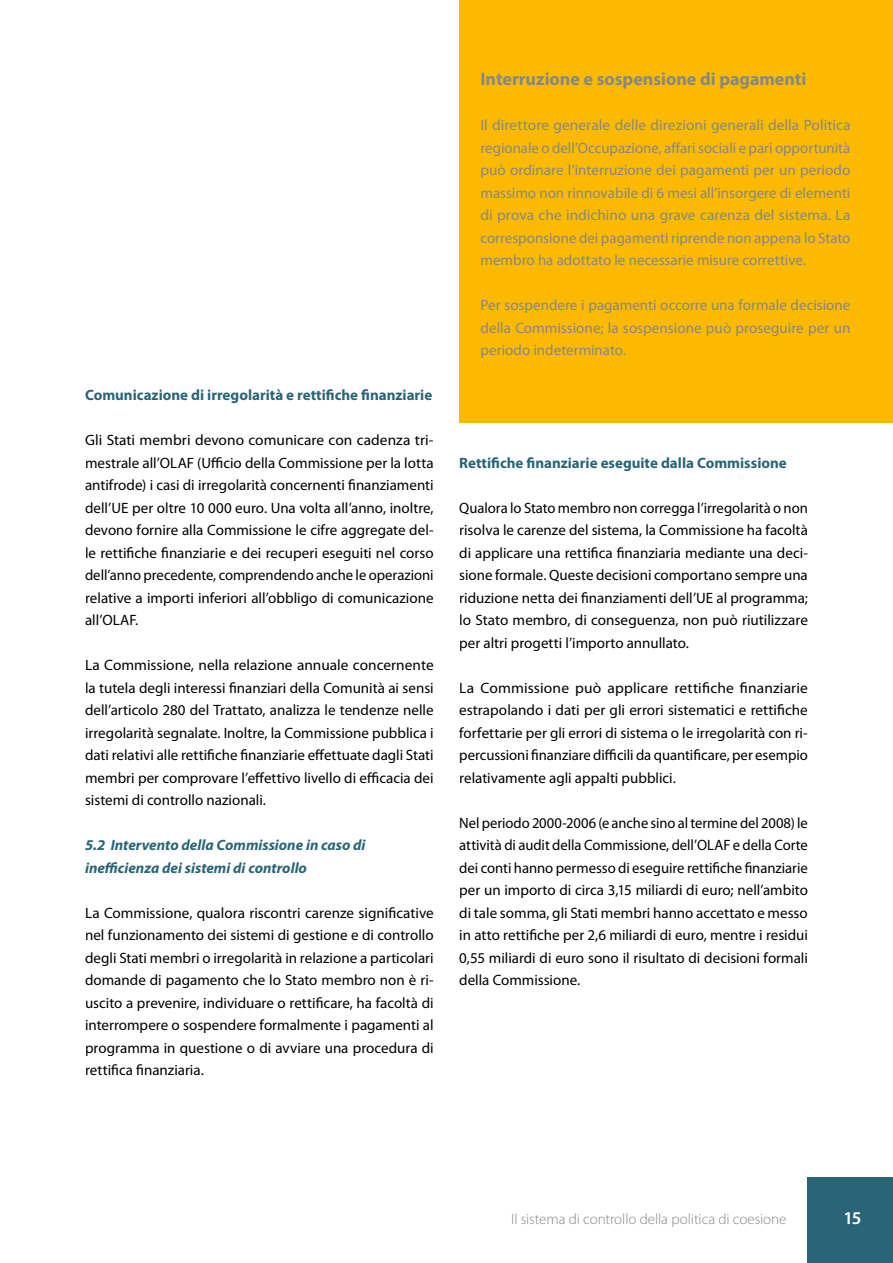
<style>
.page{position:relative;width:893px;height:1263px;background:#fff}
.page>*{position:absolute;margin:0;border:0;box-sizing:border-box;transform-origin:0 0}
.t1{font:700 18px "Myriad Pro";color:#878786}
.t2{font:600 18px "Myriad Pro";color:#fff}
.t3{font:15px/22.5px "Myriad Pro";color:#000;text-align:justify}
.t4{font:15px/22.5px "Myriad Pro";color:#878786;text-align:justify}
.t5{font:700 15px "Myriad Pro";color:#296576}
.t6{font:italic 700 15px/22.5px "Myriad Pro";color:#296576}
.t7{font:300 15px "Myriad Pro";letter-spacing:-.005em;color:#878786}
</style>
<div class="page">
<div style="left:459px;top:0;width:434px;height:423px;background:#fbba00"></div>
<div style="left:808px;top:1178px;width:85px;height:85px;background:#296576"></div>
<p class="t5" style="left:85px;top:387px;width:349px">Comunicazione di irregolarità e rettifiche finanziarie</p>
<p class="t3" style="left:85px;top:429px;width:350px">Gli Stati membri devono comunicare con cadenza tri&shy;mestrale all’OLAF (Ufficio della Commissione per la lotta antifrode) i casi di irregolarità concernenti finanziamenti dell’UE per oltre 10 000 euro. Una volta all’anno, inoltre, devono fornire alla Commissione le cifre aggregate del&shy;le rettifiche finanziarie e dei recuperi eseguiti nel corso dell’anno precedente, comprendendo anche le operazioni relative a importi inferiori all’obbligo di comunicazione all’OLAF.</p>
<p class="t3" style="left:85px;top:654px;width:350px">La Commissione, nella relazione annuale concernente la tutela degli interessi finanziari della Comunità ai sensi dell’articolo 280 del Trattato, analizza le tendenze nelle irregolarità segnalate. Inoltre, la Commissione pubblica i dati relativi alle rettifiche finanziarie effettuate dagli Stati membri per comprovare l’effettivo livello di efficacia dei sistemi di controllo nazionali.</p>
<p class="t6" style="left:85px;top:834px;width:282px">5.2 Intervento della Commissione in caso di inefficienza dei sistemi di controllo</p>
<p class="t3" style="left:85px;top:902px;width:350px">La Commissione, qualora riscontri carenze significative nel funzionamento dei sistemi di gestione e di controllo degli Stati membri o irregolarità in relazione a particolari domande di pagamento che lo Stato membro non è ri&shy;uscito a prevenire, individuare o rettificare, ha facoltà di interrompere o sospendere formalmente i pagamenti al programma in questione o di avviare una procedura di rettifica finanziaria.</p>
<p class="t1" style="left:480px;top:69px;width:327px">Interruzione e sospensione di pagamenti</p>
<p class="t4" style="left:480px;top:114px;width:371px">Il direttore generale delle direzioni generali della Politica regionale o dell’Occupazione, affari sociali e pari opportunità può ordinare l’interruzione dei pagamenti per un periodo massimo non rinnovabile di 6 mesi all’insorgere di elementi di prova che indichino una grave carenza del sistema. La corresponsione dei pagamenti riprende non appena lo Stato membro ha adottato le necessarie misure correttive.</p>
<p class="t4" style="left:480px;top:294px;width:371px">Per sospendere i pagamenti occorre una formale decisione della Commissione; la sospensione può proseguire per un periodo indeterminato.</p>
<p class="t5" style="left:459px;top:454px;width:329px">Rettifiche finanziarie eseguite dalla Commissione</p>
<p class="t3" style="left:459px;top:497px;width:350px">Qualora lo Stato membro non corregga l’irregolarità o non risolva le carenze del sistema, la Commissione ha facoltà di applicare una rettifica finanziaria mediante una deci&shy;sione formale. Queste decisioni comportano sempre una riduzione netta dei finanziamenti dell’UE al programma; lo Stato membro, di conseguenza, non può riutilizzare per altri progetti l’importo annullato.</p>
<p class="t3" style="left:459px;top:677px;width:350px">La Commissione può applicare rettifiche finanziarie estrapolando i dati per gli errori sistematici e rettifiche forfettarie per gli errori di sistema o le irregolarità con ri&shy;percussioni finanziare difficili da quantificare, per esempio relativamente agli appalti pubblici.</p>
<p class="t3" style="left:459px;top:812px;width:350px">Nel periodo 2000-2006 (e anche sino al termine del 2008) le attività di audit della Commissione, dell’OLAF e della Corte dei conti hanno permesso di eseguire rettifiche finanziarie per un importo di circa 3,15 miliardi di euro; nell’ambito di tale somma, gli Stati membri hanno accettato e messo in atto rettifiche per 2,6 miliardi di euro, mentre i residui 0,55 miliardi di euro sono il risultato di decisioni formali della Commissione.</p>
<p class="t7" style="left:511px;top:1210px;width:277px">Il sistema di controllo della politica di coesione</p>
<p class="t2" style="left:843px;top:1208px;width:20px">15</p>
</div>
